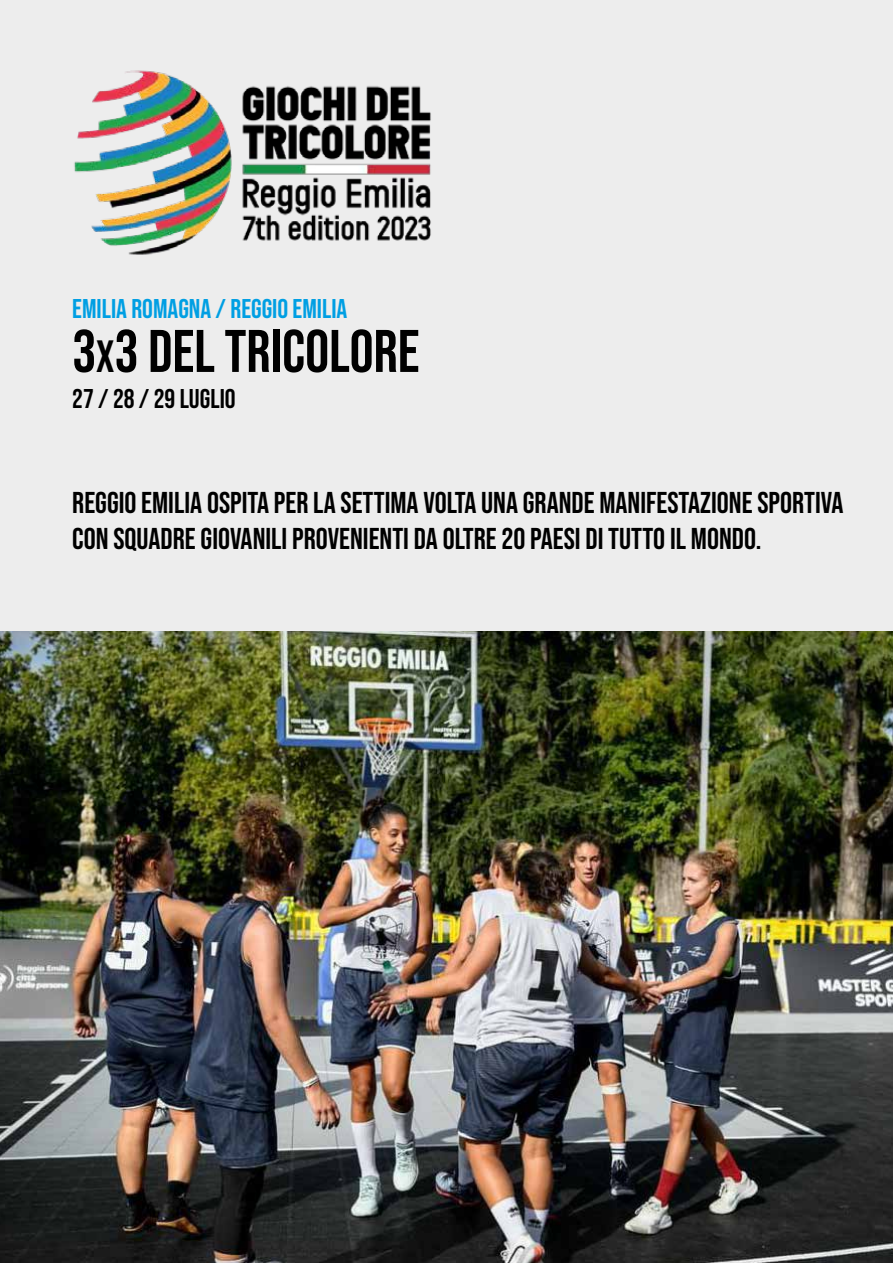
<style>
.page{position:relative;width:893px;height:1263px;background:#ededed}
.page>*{position:absolute;margin:0;border:0;box-sizing:border-box;transform-origin:0 0}
.t1{font:60px "Bebas Neue";color:#000}
.t2{font:30px/36px "Bebas Neue";color:#000}
.t3{font:27px "Bebas Neue";color:#009fe3}
.t4{font:27px "Bebas Neue";color:#000}
.s1{font-size:45px}
</style>
<div class="page">
<img style="left:0;top:631px;width:893px;height:632px">
<img style="left:74px;top:70px;width:357px;height:185px">
<p class="t3" style="left:72px;top:293px;width:277px">EMILIA ROMAGNA / REGGIO EMILIA</p>
<h1 class="t1" style="left:72px;top:317px;width:349px">3<span class="s1">X</span>3 DEL TRICOLORE</h1>
<p class="t4" style="left:72px;top:383px;width:165px">27 / 28 / 29 LUGLIO</p>
<p class="t2" style="left:72px;top:484px;width:773px">REGGIO EMILIA OSPITA PER LA SETTIMA VOLTA UNA GRANDE MANIFESTAZIONE SPORTIVA<br>CON SQUADRE GIOVANILI PROVENIENTI DA OLTRE 20 PAESI DI TUTTO IL MONDO.</p>
</div>
